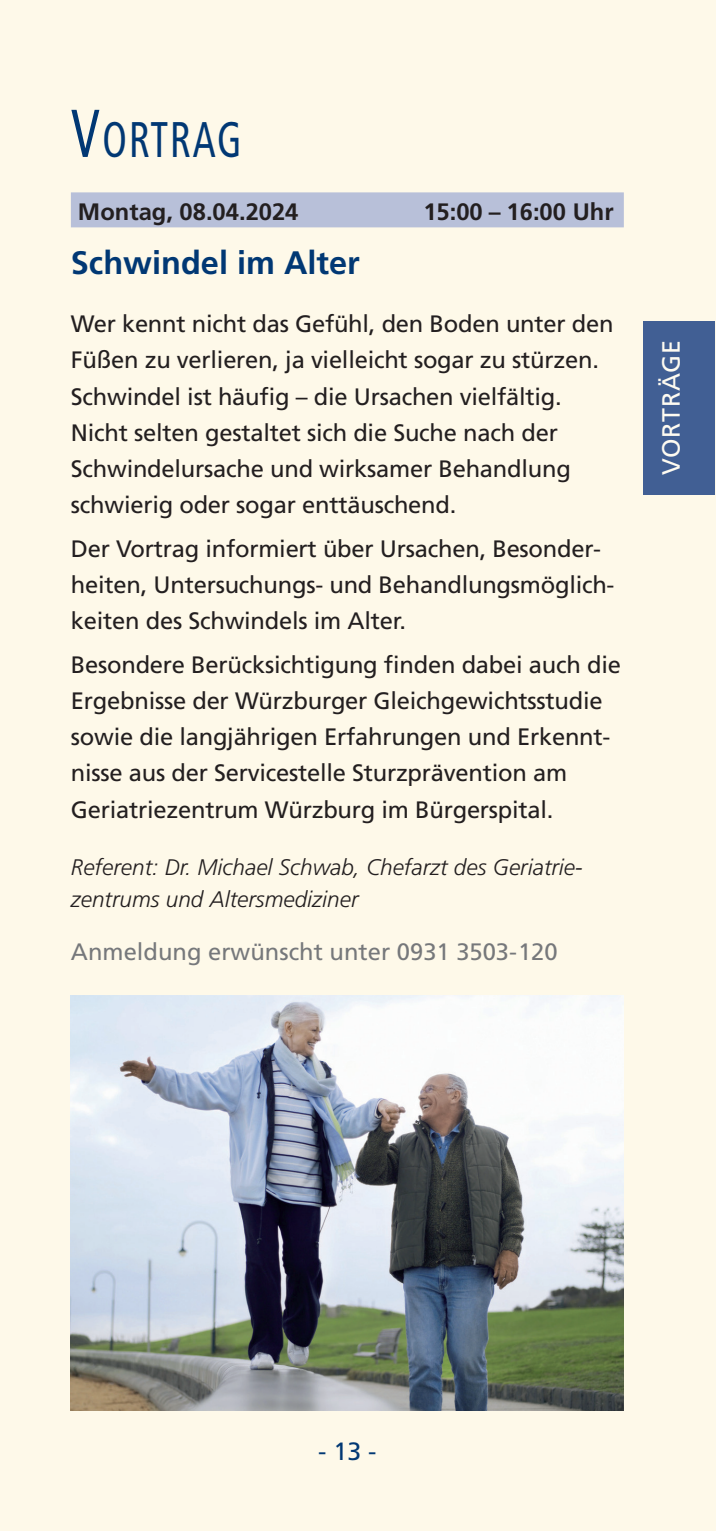
<style>
.page{position:relative;width:716px;height:1531px;background:#fef9e9}
.page>*{position:absolute;margin:0;border:0;box-sizing:border-box;transform-origin:0 0}
.Head_Kurse___Vorträg{font:condensed 50px "Frutiger LT";letter-spacing:.05em;color:#013874;scale:.8 1}
.Kursnamen{font:700 32.5px "Frutiger LT";color:#013874}
.Head_Kurse___Vorträg-2{font:25px "Frutiger LT";letter-spacing:.03em;color:#fefbf1}
.t1{font:25px "Frutiger LT";color:#013874}
.Kurs-_Vortragsbeschr{font:23.75px/36.2px "Frutiger LT";letter-spacing:-.01em;color:#231f20}
.Anmeldung_erwünscht{font:23.75px "Frutiger LT";color:#76787b}
.Kurse-Termine{font:700 23.75px "Frutiger LT";color:#231f20}
.ReferentIn{font:italic 300 22.5px/32.5px "Frutiger LT";color:#231f20}
.s1{font-size:67.5px}
</style>
<div class="page">
<div style="left:643px;top:321px;width:72px;height:173px;background:#415f94"></div>
<div style="left:71px;top:192px;width:553px;height:35px;background:#b8c0d9"></div>
<img style="left:71px;top:995px;width:553px;height:415px">
<p class="Head_Kurse___Vorträg" style="left:71px;top:110px;width:215px"><span class="s1">V</span>ORTRAG</p>
<p class="Kurse-Termine" style="left:78px;top:198px;width:222px">Montag, 08.04.2024</p>
<p class="Kurse-Termine" style="left:423px;top:198px;width:192px">15:00 – 16:00 Uhr</p>
<p class="Kursnamen" style="left:71px;top:244px;width:290px">Schwindel im Alter</p>
<p class="Kurs-_Vortragsbeschr" style="left:71px;top:306px;width:544px">Wer kennt nicht das Gefühl, den Boden unter den Füßen zu verlieren, ja vielleicht sogar zu stürzen.<br>Schwindel ist häufig – die Ursachen vielfältig.<br>Nicht selten gestaltet sich die Suche nach der Schwindelursache und wirksamer Behandlung schwierig oder sogar enttäuschend.</p>
<p class="Kurs-_Vortragsbeschr" style="left:71px;top:530px;width:545px">Der Vortrag informiert über Ursachen, Besonder&shy;heiten, Untersuchungs- und Behandlungsmöglich&shy;keiten des Schwindels im Alter.</p>
<p class="Kurs-_Vortragsbeschr" style="left:71px;top:646px;width:551px">Besondere Berücksichtigung finden dabei auch die Ergebnisse der Würzburger Gleichgewichtsstudie sowie die langjährigen Erfahrungen und Erkennt&shy;nisse aus der Servicestelle Sturzprävention am Geriatriezentrum Würzburg im Bürgerspital.</p>
<p class="ReferentIn" style="left:71px;top:851px;width:512px">Referent: Dr. Michael Schwab, Chefarzt des Geriatrie&shy;zentrums und Altersmediziner</p>
<p class="Anmeldung_erwünscht" style="left:71px;top:938px;width:488px">Anmeldung erwünscht unter 0931 3503-120</p>
<p class="Head_Kurse___Vorträg-2" style="left:656px;top:475px;width:137px;rotate:-90deg">VORTRÄGE</p>
<p class="t1" style="left:318px;top:1437px;width:60px">- 13 -</p>
</div>
